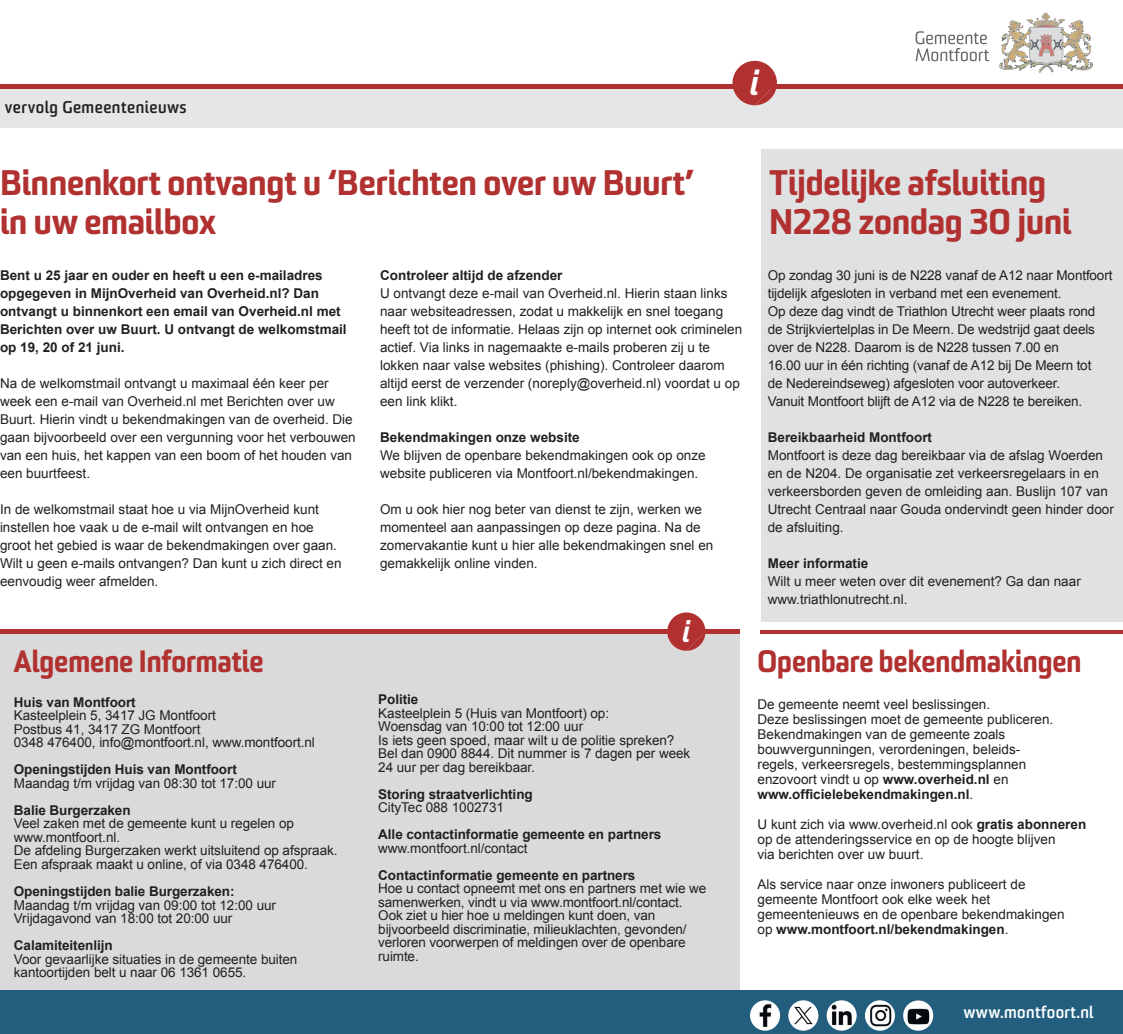
<style>
.page{position:relative;width:1123px;height:1034px;background:#fff}
.page>*{position:absolute;margin:0;border:0;box-sizing:border-box;transform-origin:0 0}
.t1{font:900 34.5px/39px "Sommet";color:#b03130}
.t2{font:italic 900 34.2px "Sommet";color:#fff}
.t3{font:900 30px "Sommet";color:#b03130;scale:.95 1}
.t4{font:italic 900 29.4px "Sommet";color:#fff}
.t5{font:700 16.5px "Sommet";letter-spacing:.03em;color:#231f20}
.t6{font:700 16.5px "Sommet";letter-spacing:.02em;color:#fff}
.t7{font:13.5px/18px "Arial";color:#231f20}
.t8{font:700 13.5px/18px "Arial";color:#231f20}
.s1{font-weight:700}
</style>
<div class="page">
<div style="left:1px;top:84px;width:1122px;height:44px;background:#e4e6e8"></div>
<hr style="left:1px;top:84px;width:1122px;height:4px;background:#b03130">
<svg style="left:732px;top:61px;width:45px;height:44px"></svg>
<svg style="left:915px;top:12px;width:178px;height:61px"></svg>
<svg style="left:760px;top:630px;width:362px;height:3px"></svg>
<div style="left:0;top:633px;width:739px;height:357px;background:#dbdada"></div>
<hr style="left:0;top:629px;width:739px;height:4px;background:#b03130">
<svg style="left:667px;top:612px;width:38px;height:38px"></svg>
<div style="left:0;top:989px;width:1123px;height:44px;background:#235e7f"></div>
<img style="left:750px;top:1000px;width:30px;height:30px;border-radius:15px">
<div style="left:788px;top:1000px;width:30px;height:30px;background:#fff;border-radius:50%"></div>
<img style="left:826px;top:1000px;width:30px;height:30px;border-radius:15px">
<img style="left:865px;top:1000px;width:30px;height:30px;border-radius:15px">
<img style="left:903px;top:1000px;width:30px;height:30px;border-radius:15px">
<svg style="left:794px;top:1006px;width:18px;height:17px"></svg>
<div style="left:760px;top:149px;width:363px;height:473px;background:#e0e1e3"></div>
<p class="t5" style="left:5px;top:97px;width:183px">vervolg Gemeentenieuws</p>
<h2 class="t2" style="left:748px;top:61px;width:11px">i</h2>
<h1 class="t1" style="left:0;top:163px;width:695px">Binnenkort ontvangt u ‘Berichten over uw Buurt’ in uw emailbox</h1>
<p class="t8" style="left:0;top:267px;width:348px">Bent u 25 jaar en ouder en heeft u een e-mailadres opgegeven in MijnOverheid van Overheid.nl? Dan ontvangt u binnenkort een email van Overheid.nl met Berichten over uw Buurt. U ontvangt de welkomstmail op 19, 20 of 21 juni.</p>
<p class="t7" style="left:0;top:374px;width:357px">Na de welkomstmail ontvangt u maximaal één keer per week een e-mail van Overheid.nl met Berichten over uw Buurt. Hierin vindt u bekendmakingen van de overheid. Die gaan bijvoorbeeld over een vergunning voor het verbouwen van een huis, het kappen van een boom of het houden van een buurtfeest.</p>
<p class="t7" style="left:0;top:500px;width:343px">In de welkomstmail staat hoe u via MijnOverheid kunt instellen hoe vaak u de e-mail wilt ontvangen en hoe groot het gebied is waar de bekendmakingen over gaan.<br>Wilt u geen e-mails ontvangen? Dan kunt u zich direct en eenvoudig weer afmelden.</p>
<p class="t8" style="left:380px;top:267px;width:184px">Controleer altijd de afzender</p>
<p class="t7" style="left:380px;top:284px;width:363px">U ontvangt deze e-mail van Overheid.nl. Hierin staan links naar websiteadressen, zodat u makkelijk en snel toegang heeft tot de informatie. Helaas zijn op internet ook criminelen actief. Via links in nagemaakte e-mails proberen zij u te lokken naar valse websites (phishing). Controleer daarom altijd eerst de verzender (noreply@overheid.nl) voordat u op een link klikt.</p>
<p class="t8" style="left:380px;top:428px;width:201px">Bekendmakingen onze website</p>
<p class="t7" style="left:380px;top:446px;width:327px">We blijven de openbare bekendmakingen ook op onze website publiceren via Montfoort.nl/bekendmakingen.</p>
<p class="t7" style="left:380px;top:500px;width:335px">Om u ook hier nog beter van dienst te zijn, werken we momenteel aan aanpassingen op deze pagina. Na de zomervakantie kunt u hier alle bekendmakingen snel en gemakkelijk online vinden.</p>
<h3 class="t4" style="left:680px;top:613px;width:9px">i</h3>
<h1 class="t1" style="left:769px;top:163px;width:304px">Tijdelijke afsluiting<br>N228 zondag 30 juni</h1>
<p class="t7" style="left:767px;top:266px;width:346px">Op zondag 30 juni is de N228 vanaf de A12 naar Montfoort tijdelijk afgesloten in verband met een evenement.<br>Op deze dag vindt de Triathlon Utrecht weer plaats rond de Strijkviertelplas in De Meern. De wedstrijd gaat deels over de N228. Daarom is de N228 tussen 7.00 en<br>16.00 uur in één richting (vanaf de A12 bij De Meern tot<br>de Nedereindseweg) afgesloten voor autoverkeer.<br>Vanuit Montfoort blijft de A12 via de N228 te bereiken.</p>
<p class="t8" style="left:767px;top:428px;width:166px">Bereikbaarheid Montfoort</p>
<p class="t7" style="left:767px;top:446px;width:347px">Montfoort is deze dag bereikbaar via de afslag Woerden en de N204. De organisatie zet verkeersregelaars in en verkeersborden geven de omleiding aan. Buslijn 107 van Utrecht Centraal naar Gouda ondervindt geen hinder door de afsluiting.</p>
<p class="t8" style="left:767px;top:554px;width:102px">Meer informatie</p>
<p class="t7" style="left:767px;top:572px;width:314px">Wilt u meer weten over dit evenement? Ga dan naar www.triathlonutrecht.nl.</p>
<h3 class="t3" style="left:14px;top:642px;width:264px">Algemene Informatie</h3>
<h3 class="t3" style="left:757px;top:642px;width:342px">Openbare bekendmakingen</h3>
<p class="t7" style="left:757px;top:696px;width:297px;line-height:15px">De gemeente neemt veel beslissingen.<br>Deze beslissingen moet de gemeente publiceren.<br>Bekendmakingen van de gemeente zoals bouwvergunningen, verordeningen, beleids&shy;regels, verkeersregels, bestemmingsplannen enzovoort vindt u op <span class="s1">www.overheid.nl</span> en <span class="s1">www.officielebekendmakingen.nl</span>.</p>
<p class="t7" style="left:757px;top:816px;width:330px;line-height:15px">U kunt zich via www.overheid.nl ook <span class="s1">gratis abonneren </span>op de attenderingsservice en op de hoogte blijven<br>via berichten over uw buurt.</p>
<p class="t7" style="left:757px;top:876px;width:308px;line-height:15px">Als service naar onze inwoners publiceert de gemeente Montfoort ook elke week het gemeentenieuws en de openbare bekendmakingen op <span class="s1">www.montfoort.nl/bekendmakingen</span>.</p>
<p class="t8" style="left:378px;top:691px;width:42px">Politie</p>
<p class="t7" style="left:378px;top:706px;width:313px;line-height:13.5px">Kasteelplein 5 (Huis van Montfoort) op:<br>Woensdag van 10:00 tot 12:00 uur<br>Is iets geen spoed, maar wilt u de politie spreken?<br>Bel dan 0900 8844. Dit nummer is 7 dagen per week 24 uur per dag bereikbaar.</p>
<p class="t8" style="left:378px;top:785px;width:156px">Storing straatverlichting</p>
<p class="t7" style="left:378px;top:798px;width:127px">CityTec 088 1002731</p>
<p class="t8" style="left:378px;top:826px;width:284px">Alle contactinformatie gemeente en partners</p>
<p class="t7" style="left:378px;top:839px;width:151px">www.montfoort.nl/contact</p>
<p class="t8" style="left:378px;top:866px;width:259px">Contactinformatie gemeente en partners</p>
<p class="t7" style="left:378px;top:881px;width:329px;line-height:13.5px">Hoe u contact opneemt met ons en partners met wie we samenwerken, vindt u via www.montfoort.nl/contact.<br>Ook ziet u hier hoe u meldingen kunt doen, van bijvoorbeeld discriminatie, milieuklachten, gevonden/ verloren voorwerpen of meldingen over de openbare ruimte.</p>
<p class="t8" style="left:14px;top:693px;width:123px">Huis van Montfoort</p>
<p class="t7" style="left:14px;top:709px;width:302px;line-height:13.5px">Kasteelplein 5, 3417 JG Montfoort<br>Postbus 41, 3417 ZG Montfoort<br>0348 476400, info@montfoort.nl, www.montfoort.nl</p>
<p class="t8" style="left:14px;top:761px;width:224px">Openingstijden Huis van Montfoort</p>
<p class="t7" style="left:14px;top:774px;width:264px">Maandag t/m vrijdag van 08:30 tot 17:00 uur</p>
<p class="t8" style="left:14px;top:801px;width:118px">Balie Burgerzaken</p>
<p class="t7" style="left:14px;top:817px;width:325px;line-height:13.5px">Veel zaken met de gemeente kunt u regelen op www.montfoort.nl.<br>De afdeling Burgerzaken werkt uitsluitend op afspraak.<br>Een afspraak maakt u online, of via 0348 476400.</p>
<p class="t8" style="left:14px;top:882px;width:222px">Openingstijden balie Burgerzaken:</p>
<p class="t7" style="left:14px;top:898px;width:264px;line-height:13.5px">Maandag t/m vrijdag van 09:00 tot 12:00 uur<br>Vrijdagavond van 18:00 tot 20:00 uur</p>
<p class="t8" style="left:14px;top:936px;width:100px">Calamiteitenlijn</p>
<p class="t7" style="left:14px;top:952px;width:285px;line-height:13.5px">Voor gevaarlijke situaties in de gemeente buiten kantoortijden belt u naar 06 1361 0655.</p>
<p class="t6" style="left:963px;top:1001px;width:132px">www.montfoort.nl</p>
</div>
